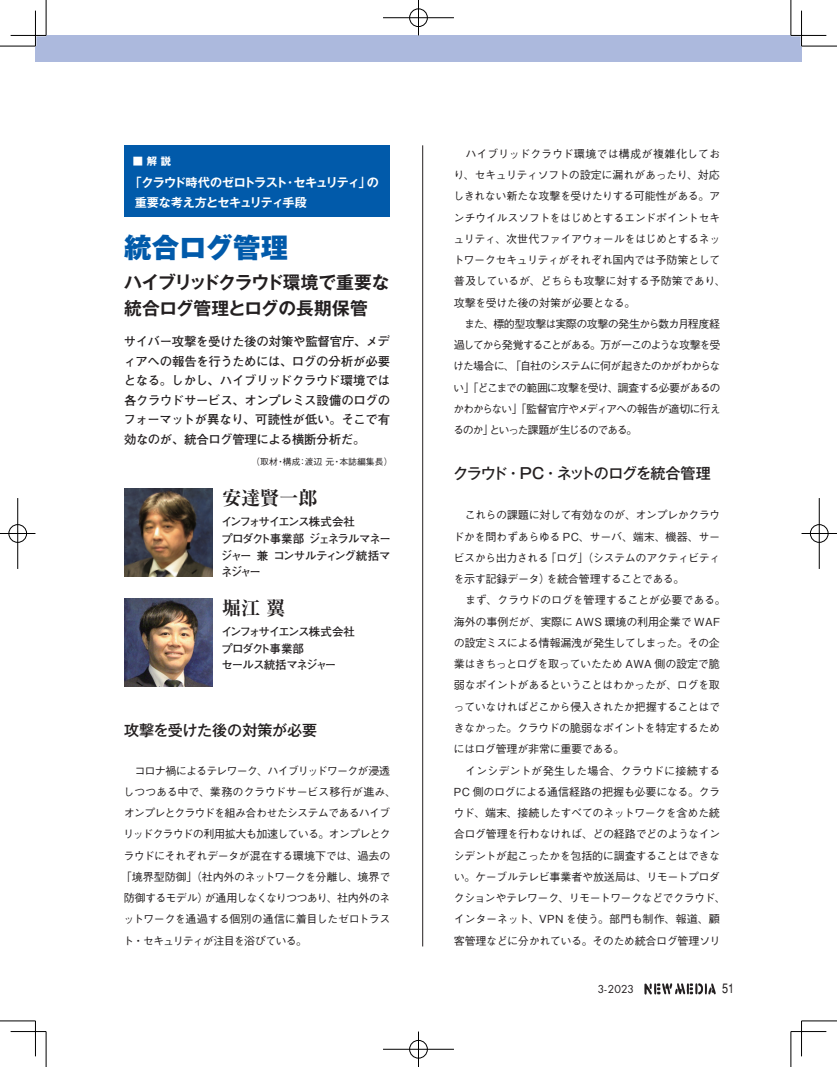
<style>
.page{position:relative;width:837px;height:1067px;background:#fff}
.page>*{position:absolute;margin:0;border:0;box-sizing:border-box;transform-origin:0 0}
.t1{font:800 27.5px "Gothic MB101 Pro";letter-spacing:.005em;color:#015aaa}
.t2{font:700 expanded 19.12px "Ryumin Pro";color:#231f20}
.t3{font:700 17.75px/25.8px "Gothic MB101 Pro De";letter-spacing:-.015em;color:#231f20}
.t4{font:500 15px "Gothic MB101 Pro";letter-spacing:-.075em;color:#231f20}
.t5{font:500 15px "Gothic MB101 Pro";letter-spacing:-.025em;color:#231f20}
.t6{font:condensed 13.25px "Helvetica";color:#231f20}
.t7{font:700 12.38px/19.5px "Futo Go B101 Pro";letter-spacing:-.03em;color:#231f20;text-align:justify}
.t8{font:700 12.12px/19.5px "Gothic MB101 Pro De";letter-spacing:-.055em;color:#fff}
.t9{font:700 11.5px/16.9px "Futo Go B101 Pro";letter-spacing:-.13em;color:#231f20}
.t10{font:700 11.5px/16.9px "Futo Go B101 Pro";letter-spacing:-.11em;color:#231f20}
.t11{font:500 11.12px/21.2px "Gothic BBB Pro";letter-spacing:-.04em;color:#231f20}
.t12{font:500 11.12px/21.2px "Gothic BBB Pro";letter-spacing:-.06em;color:#231f20}
.t13{font:10.62px "Futura";color:#231f20}
.t14{font:700 10.25px "Gothic MB101 Pro";color:#fff}
.t15{font:500 8.88px "Gothic BBB Pro";color:#231f20}
</style>
<div class="page">
<div style="left:35px;top:35px;width:766px;height:27px;background:#acb9dd"></div>
<hr style="left:422px;top:145px;width:1px;height:801px;background:#231f20">
<svg style="left:644px;top:983px;width:71px;height:11px"></svg>
<div style="left:124px;top:145px;width:266px;height:72px;background:#015aaa"></div>
<img style="left:124px;top:488px;width:89px;height:89px">
<img style="left:124px;top:598px;width:89px;height:89px">
<hr style="left:800px;top:11px;width:2px;height:35px;background:#fff">
<hr style="left:0;top:46px;width:35px;height:1px;background:#000">
<hr style="left:801px;top:46px;width:35px;height:1px;background:#000">
<hr style="left:0;top:1020px;width:35px;height:1px;background:#000">
<hr style="left:801px;top:1020px;width:35px;height:1px;background:#000">
<hr style="left:46px;top:0;width:1px;height:35px;background:#000">
<hr style="left:46px;top:1031px;width:1px;height:36px;background:#000">
<hr style="left:790px;top:0;width:1px;height:35px;background:#000">
<hr style="left:790px;top:1031px;width:1px;height:36px;background:#000">
<hr style="left:11px;top:35px;width:35px;height:1px;background:#000">
<hr style="left:790px;top:35px;width:36px;height:1px;background:#000">
<hr style="left:11px;top:1031px;width:35px;height:1px;background:#000">
<hr style="left:790px;top:1031px;width:36px;height:1px;background:#000">
<hr style="left:35px;top:11px;width:1px;height:35px;background:#000">
<hr style="left:35px;top:1020px;width:1px;height:36px;background:#000">
<hr style="left:801px;top:11px;width:1px;height:35px;background:#000">
<hr style="left:801px;top:1020px;width:1px;height:36px;background:#000">
<div style="left:408px;top:8px;width:20px;height:19px;border:2px solid #fff;border-radius:50%"></div>
<hr style="left:383px;top:17px;width:71px;height:2px;background:#fff">
<hr style="left:417px;top:0;width:2px;height:35px;background:#fff">
<div style="left:409px;top:9px;width:18px;height:18px;border:1px solid #000;border-radius:50%"></div>
<hr style="left:383px;top:18px;width:71px;height:1px;background:#000">
<hr style="left:418px;top:0;width:1px;height:35px;background:#000">
<div style="left:408px;top:1039px;width:20px;height:20px;border:2px solid #fff;border-radius:50%"></div>
<hr style="left:383px;top:1048px;width:71px;height:2px;background:#fff">
<hr style="left:417px;top:1031px;width:2px;height:36px;background:#fff">
<div style="left:409px;top:1040px;width:18px;height:18px;border:1px solid #000;border-radius:50%"></div>
<hr style="left:383px;top:1049px;width:71px;height:1px;background:#000">
<hr style="left:418px;top:1031px;width:1px;height:36px;background:#000">
<div style="left:8px;top:524px;width:19px;height:19px;border:2px solid #fff;border-radius:50%"></div>
<hr style="left:0;top:532px;width:35px;height:2px;background:#fff">
<hr style="left:17px;top:498px;width:2px;height:71px;background:#fff">
<div style="left:9px;top:524px;width:18px;height:18px;border:1px solid #000;border-radius:50%"></div>
<hr style="left:0;top:533px;width:35px;height:1px;background:#000">
<hr style="left:18px;top:498px;width:1px;height:71px;background:#000">
<div style="left:809px;top:524px;width:19px;height:19px;border:2px solid #fff;border-radius:50%"></div>
<hr style="left:801px;top:532px;width:35px;height:2px;background:#fff">
<div style="left:809px;top:524px;width:19px;height:18px;border:1px solid #000;border-radius:50%"></div>
<hr style="left:801px;top:533px;width:35px;height:1px;background:#000">
<hr style="left:818px;top:498px;width:1px;height:71px;background:#000">
<p class="t14" style="left:133px;top:152px;width:39px">■ 解 説</p>
<p class="t8" style="left:135px;top:171px;width:246px;text-indent:-5px">「クラウド時代のゼロトラスト・セキュリティ」の重要な考え方とセキュリティ手段</p>
<h1 class="t1" style="left:124px;top:225px;width:166px">統合ログ管理</h1>
<h3 class="t3" style="left:124px;top:268px;width:267px">ハイブリッドクラウド環境で重要な統合ログ管理とログの長期保管</h3>
<p class="t7" style="left:124px;top:330px;width:268px">サイバー攻撃を受けた後の対策や監督官庁、メディアへの報告を行うためには、ログの分析が必要となる。しかし、ハイブリッドクラウド環境では各クラウドサービス、オンプレミス設備のログのフォーマットが異なり、可読性が低い。そこで有効なのが、統合ログ管理による横断分析だ。</p>
<p class="t15" style="left:251px;top:454px;width:143px">（取材・構成：渡辺 元・本誌編集長）</p>
<h2 class="t2" style="left:222px;top:483px;width:97px">安達賢一郎</h2>
<p class="t9" style="left:221px;top:511px;width:171px">インフォサイエンス株式会社<br>プロダクト事業部 ジェネラルマネージャー 兼 コンサルティング統括マネジャー</p>
<h2 class="t2" style="left:222px;top:593px;width:65px">堀江 翼</h2>
<p class="t10" style="left:221px;top:621px;width:135px">インフォサイエンス株式会社プロダクト事業部<br>セールス統括マネジャー</p>
<h3 class="t5" style="left:124px;top:718px;width:195px">攻撃を受けた後の対策が必要</h3>
<p class="t12" style="left:121px;top:758px;width:277px">　コロナ禍によるテレワーク、ハイブリッドワークが浸透しつつある中で、業務のクラウドサービス移行が進み、オンプレとクラウドを組み合わせたシステムであるハイブリッドクラウドの利用拡大も加速している。オンプレとクラウドにそれぞれデータが混在する環境下では、過去の「境界型防御」（社内外のネットワークを分離し、境界で防御するモデル）が通用しなくなりつつあり、社内外のネットワークを通過する個別の通信に着目したゼロトラスト・セキュリティが注目を浴びている。</p>
<p class="t11" style="left:453px;top:141px;width:274px">　ハイブリッドクラウド環境では構成が複雑化しており、セキュリティソフトの設定に漏れがあったり、対応しきれない新たな攻撃を受けたりする可能性がある。アンチウイルスソフトをはじめとするエンドポイントセキュリティ、次世代ファイアウォールをはじめとするネットワークセキュリティがそれぞれ国内では予防策として普及しているが、どちらも攻撃に対する予防策であり、攻撃を受けた後の対策が必要となる。<br>　また、標的型攻撃は実際の攻撃の発生から数カ月程度経過してから発覚することがある。万が一このような攻撃を受けた場合に、「自社のシステムに何が起きたのかがわからない」「どこまでの範囲に攻撃を受け、調査する必要があるのかわからない」「監督官庁やメディアへの報告が適切に行えるのか」といった課題が生じるのである。</p>
<h3 class="t4" style="left:453px;top:460px;width:259px">クラウド・PC・ネットのログを統合管理</h3>
<p class="t11" style="left:453px;top:503px;width:274px">　これらの課題に対して有効なのが、オンプレかクラウドかを問わずあらゆる PC、サーバ、端末、機器、サービスから出力される「ログ」（システムのアクティビティを示す記録データ）を統合管理することである。<br>　まず、クラウドのログを管理することが必要である。海外の事例だが、実際に AWS 環境の利用企業で WAFの設定ミスによる情報漏洩が発生してしまった。その企業はきちっとログを取っていたため AWA 側の設定で脆弱なポイントがあるということはわかったが、ログを取っていなければどこから侵入されたか把握することはできなかった。クラウドの脆弱なポイントを特定するためにはログ管理が非常に重要である。<br>　インシデントが発生した場合、クラウドに接続する<br>PC 側のログによる通信経路の把握も必要になる。クラウド、端末、接続したすべてのネットワークを含めた統合ログ管理を行わなければ、どの経路でどのようなインシデントが起こったかを包括的に調査することはできない。ケーブルテレビ事業者や放送局は、リモートプロダクションやテレワーク、リモートワークなどでクラウド、インターネット、VPN を使う。部門も制作、報道、顧客管理などに分かれている。そのため統合ログ管理ソリ</p>
<p class="t13" style="left:597px;top:981px;width:38px">3-2023</p>
<p class="t6" style="left:721px;top:980px;width:14px">51</p>
</div>
